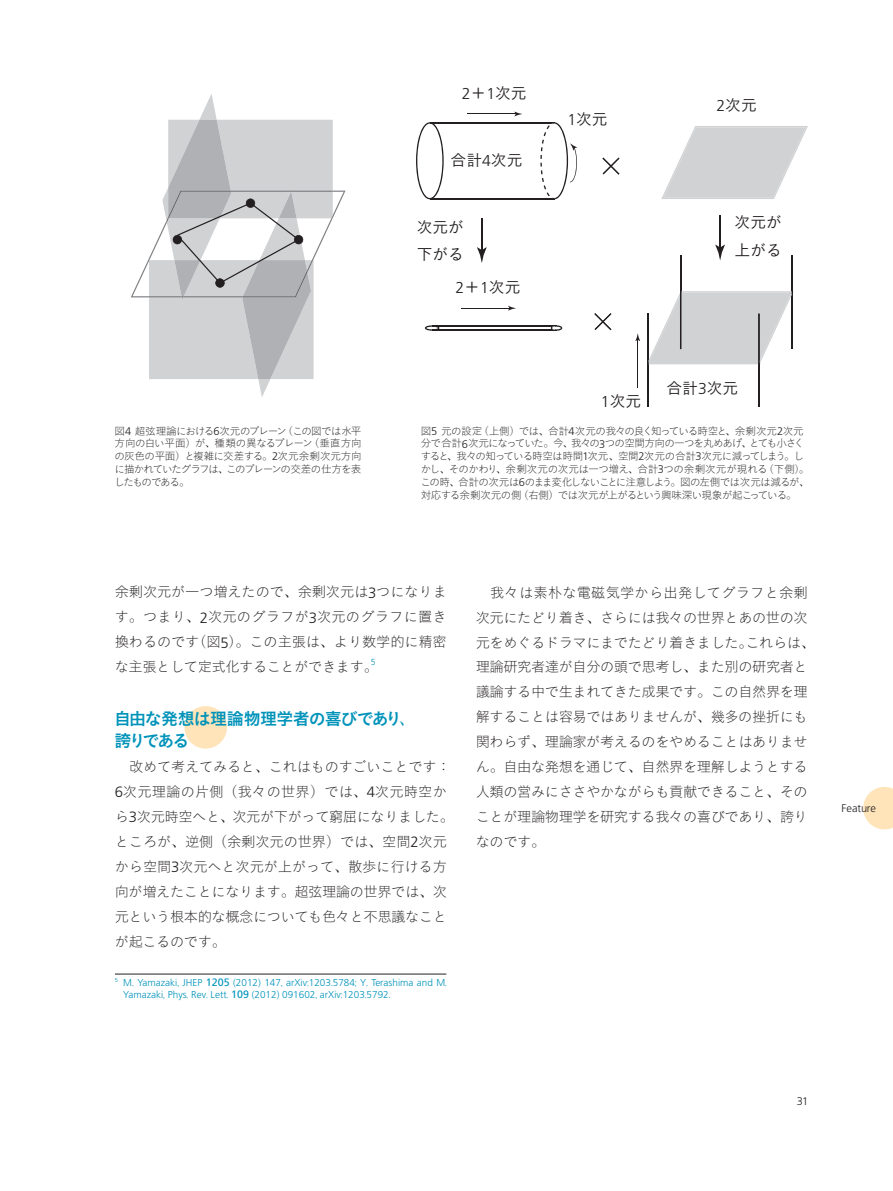
<style>
.page{position:relative;width:893px;height:1191px;background:#fff}
.page>*{position:absolute;margin:0;border:0;box-sizing:border-box;transform-origin:0 0}
.t1{font:16.95px/21.3px "Koburina Go Std W6";letter-spacing:-.07em;color:#0093ba}
.t2{font:15.75px/27.6px "Koburina Go Std W3 90 msp RKSJ H";color:#231f20}
.t3{font:14.4px/25px "Koburina Go Std W1";letter-spacing:-.035em;color:#231f20}
.t4{font:300 11.1px "Frutiger LT Std";letter-spacing:-.01em;color:#231f20}
.t5{font:10.65px/12.8px "Koburina Go Std W1";letter-spacing:-.075em;color:#231f20;text-align:justify}
.t6{font:300 9.9px/11.7px "Frutiger LT Std";color:#0093ba}
.t7{font:300 8.7px "Frutiger LT Std";color:#0093ba}
.t8{font:300 5.85px "Frutiger LT Std";color:#0093ba}
.s1{font-family:"Frutiger LT Std";font-weight:300}
.s2{font-family:"Frutiger LT Std";font-weight:300;font-size:11.1px}
.s3{font-family:"Ryumin Pro";font-weight:300}
.s4{font-family:"Frutiger LT Std";font-weight:300;font-size:14.85px}
.s5{font-family:"Ryumin Pro"}
.s6{font-family:"Ryumin Pro";font-size:9.6px}
.s7{font-weight:400;font-size:10.65px}
</style>
<div class="page">
<svg style="left:863px;top:787px;width:30px;height:42px"></svg>
<div style="left:184px;top:706px;width:43px;height:42px;background:#fee4b8;border-radius:50%"></div>
<hr style="left:115px;top:973px;width:331px;height:1px;background:#231f20">
<svg style="left:131px;top:94px;width:215px;height:303px"></svg>
<hr style="left:647px;top:314px;width:1px;height:93px;background:#231f20">
<hr style="left:758px;top:314px;width:2px;height:93px;background:#231f20">
<hr style="left:792px;top:256px;width:1px;height:93px;background:#231f20">
<hr style="left:680px;top:256px;width:1px;height:93px;background:#231f20">
<svg style="left:416px;top:122px;width:28px;height:77px"></svg>
<hr style="left:430px;top:122px;width:124px;height:2px;background:#231f20">
<hr style="left:430px;top:198px;width:124px;height:1px;background:#231f20">
<hr style="left:481px;top:218px;width:1px;height:34px;background:#231f20">
<svg style="left:477px;top:247px;width:10px;height:16px"></svg>
<svg style="left:425px;top:325px;width:14px;height:6px"></svg>
<hr style="left:432px;top:325px;width:125px;height:2px;background:#231f20">
<hr style="left:432px;top:329px;width:125px;height:2px;background:#231f20">
<svg style="left:551px;top:325px;width:11px;height:6px"></svg>
<svg style="left:661px;top:126px;width:147px;height:73px"></svg>
<hr style="left:719px;top:215px;width:2px;height:35px;background:#231f20">
<svg style="left:715px;top:244px;width:10px;height:16px"></svg>
<svg style="left:647px;top:291px;width:145px;height:73px"></svg>
<hr style="left:461px;top:308px;width:50px;height:1px;background:#231f20">
<svg style="left:508px;top:306px;width:8px;height:5px"></svg>
<hr style="left:468px;top:114px;width:49px;height:1px;background:#231f20">
<svg style="left:514px;top:112px;width:8px;height:4px"></svg>
<svg style="left:540px;top:122px;width:37px;height:77px"></svg>
<hr style="left:637px;top:338px;width:1px;height:49px;background:#231f20">
<svg style="left:635px;top:333px;width:5px;height:8px"></svg>
<svg style="left:602px;top:158px;width:17px;height:17px"></svg>
<svg style="left:594px;top:313px;width:17px;height:17px"></svg>
<p class="t2" style="left:462px;top:79px;width:66px"><span class="s1">2</span>＋<span class="s1">1</span>次元</p>
<p class="t2" style="left:451px;top:146px;width:73px">合計<span class="s1">4</span>次元</p>
<p class="t2" style="left:567px;top:105px;width:42px"><span class="s1">1</span>次元</p>
<p class="t2" style="left:716px;top:91px;width:42px"><span class="s1">2</span>次元</p>
<p class="t2" style="left:417px;top:213px;width:49px">次元が下がる</p>
<p class="t2" style="left:735px;top:208px;width:49px">次元が上がる</p>
<p class="t2" style="left:455px;top:273px;width:66px"><span class="s1">2</span>＋<span class="s1">1</span>次元</p>
<p class="t2" style="left:601px;top:387px;width:42px"><span class="s1">1</span>次元</p>
<p class="t2" style="left:666px;top:374px;width:73px">合計<span class="s1">3</span>次元</p>
<p class="t5" style="left:114px;top:424px;width:249px">図<span class="s2">4</span> 超弦理論における<span class="s2">6</span>次元のブレーン<span class="s3">（</span>この図では水平方向の白い平面<span class="s3">）</span>が<span class="s3">、</span>種類の異なるブレーン<span class="s3">（</span>垂直方向の灰色の平面<span class="s3">）</span>と複雑に交差する<span class="s3">。</span><span class="s2">2</span>次元余剰次元方向に描かれていたグラフは<span class="s3">、</span>このブレーンの交差の仕方を表したものである<span class="s3">。</span></p>
<p class="t5" style="left:421px;top:424px;width:390px;text-align:left">図<span class="s2">5</span> 元の設定<span class="s3">（</span>上側<span class="s3">）</span>では<span class="s3">、</span>合計<span class="s2">4</span>次元の我々の良く知っている時空と<span class="s3">、</span>余剰次元<span class="s2">2</span>次元分で合計<span class="s2">6</span>次元になっていた<span class="s3">。</span>今<span class="s3">、</span>我々の<span class="s2">3</span>つの空間方向の一つを丸めあげ<span class="s3">、</span>とても小さくすると<span class="s3">、</span>我々の知っている時空は時間<span class="s2">1</span>次元<span class="s3">、</span>空間<span class="s2">2</span>次元の合計<span class="s2">3</span>次元に減ってしまう<span class="s3">。</span>しかし<span class="s3">、</span>そのかわり<span class="s3">、</span>余剰次元の次元は一つ増え<span class="s3">、</span>合計<span class="s2">3</span>つの余剰次元が現れる<span class="s3">（</span>下側<span class="s3">）。</span>この時<span class="s3">、</span>合計の次元は<span class="s2">6</span>のまま変化しないことに注意しよう<span class="s3">。</span>図の左側では次元は減るが<span class="s3">、</span>対応する余剰次元の側<span class="s3">（</span>右側<span class="s3">）</span>では次元が上がるという興味深い現象が起こっている<span class="s3">。</span></p>
<p class="t3" style="left:115px;top:579px;width:334px;text-align:justify">余剰次元が一つ増えたので<span class="s3">、</span>余剰次元は<span class="s4">3</span>つになります<span class="s3">。</span>つまり<span class="s3">、</span><span class="s4">2</span>次元のグラフが<span class="s4">3</span>次元のグラフに置き換わるのです<span class="s3">（</span>図<span class="s4">5</span><span class="s3">）。</span>この主張は<span class="s3">、</span>より数学的に精密な主張として定式化することができます<span class="s3">。</span></p>
<p class="t7" style="left:371px;top:657px;width:6px">5</p>
<p class="t1" style="left:114px;top:708px;width:303px">自由な発想は理論物理学者の喜びであり<span class="s5">、</span>誇りである</p>
<p class="t3" style="left:115px;top:754px;width:341px;text-indent:14px">改めて考えてみると<span class="s3">、</span>これはものすごいことです<span class="s3">：<br></span><span class="s4">6</span>次元理論の片側<span class="s3">（</span>我々の世界<span class="s3">）</span>では<span class="s3">、</span><span class="s4">4</span>次元時空から<span class="s4">3</span>次元時空へと<span class="s3">、</span>次元が下がって窮屈になりました<span class="s3">。</span>ところが<span class="s3">、</span>逆側<span class="s3">（</span>余剰次元の世界<span class="s3">）</span>では<span class="s3">、</span>空間<span class="s4">2</span>次元から空間<span class="s4">3</span>次元へと次元が上がって<span class="s3">、</span>散歩に行ける方向が増えたことになります<span class="s3">。</span>超弦理論の世界では<span class="s3">、</span>次元という根本的な概念についても色々と不思議なことが起こるのです<span class="s3">。</span></p>
<p class="t8" style="left:115px;top:976px;width:5px">5</p>
<p class="t6" style="left:123px;top:977px;width:325px">M<span class="s6">.</span> Yamazaki<span class="s6">,</span> JHEP <span class="s7">1205</span> (2012) 147<span class="s6">,</span> arXiv<span class="s6">:</span>1203<span class="s6">.</span>5784<span class="s6">;</span> Y<span class="s6">.</span> Terashima and M<span class="s6">.<br></span>Yamazaki<span class="s6">,</span> Phys<span class="s6">.</span> Rev<span class="s6">.</span> Lett<span class="s6">.</span> <span class="s7">109</span> (2012) 091602<span class="s6">,</span> arXiv<span class="s6">:</span>1203<span class="s6">.</span>5792<span class="s6">.</span></p>
<p class="t3" style="left:476px;top:579px;width:341px;text-indent:14px">我々は素朴な電磁気学から出発してグラフと余剰次元にたどり着き<span class="s3">、</span>さらには我々の世界とあの世の次元をめぐるドラマにまでたどり着きました<span class="s3">。</span>これらは<span class="s3">、</span>理論研究者達が自分の頭で思考し<span class="s3">、</span>また別の研究者と議論する中で生まれてきた成果です<span class="s3">。</span>この自然界を理解することは容易ではありませんが<span class="s3">、</span>幾多の挫折にも関わらず<span class="s3">、</span>理論家が考えるのをやめることはありません<span class="s3">。</span>自由な発想を通じて<span class="s3">、</span>自然界を理解しようとする人類の営みにささやかながらも貢献できること<span class="s3">、</span>そのことが理論物理学を研究する我々の喜びであり<span class="s3">、</span>誇りなのです<span class="s3">。</span></p>
<p class="t4" style="left:842px;top:802px;width:36px">Feature</p>
<p class="t4" style="left:797px;top:1094px;width:13px">31</p>
</div>
